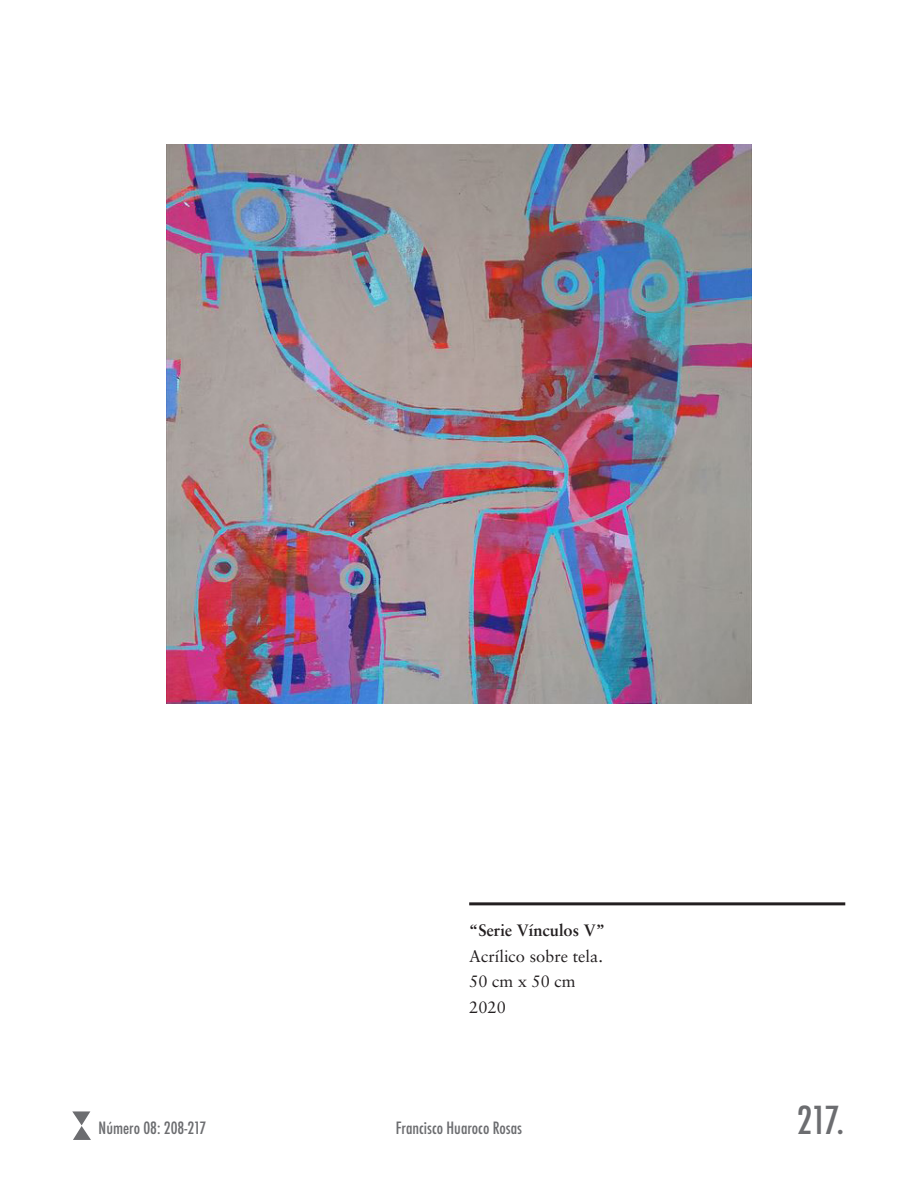
<style>
.page{position:relative;width:918px;height:1188px;background:#fff}
.page>*{position:absolute;margin:0;border:0;box-sizing:border-box;transform-origin:0 0}
.t1{font:500 condensed 37.5px "Futura";color:#6c6d70}
.t2{font:500 condensed 16.5px "Futura";color:#6c6d70}
.t3{font:16.5px "Sabon";color:#231f20}
.t4{font:700 16.5px "Sabon";color:#231f20}
</style>
<div class="page">
<svg style="left:72px;top:1111px;width:19px;height:29px"></svg>
<img style="left:167px;top:145px;width:584px;height:558px">
<hr style="left:469px;top:902px;width:376px;height:3px;background:#231f20">
<p class="t4" style="left:469px;top:920px;width:137px">“Serie Vínculos V”</p>
<p class="t3" style="left:469px;top:946px;width:135px">Acrílico sobre tela.</p>
<p class="t3" style="left:469px;top:972px;width:108px">50 cm x 50 cm</p>
<p class="t3" style="left:469px;top:997px;width:38px">2020</p>
<p class="t2" style="left:99px;top:1117px;width:109px">Número 08: 208-217</p>
<p class="t2" style="left:396px;top:1117px;width:128px">Francisco Huaroco Rosas</p>
<h1 class="t1" style="left:797px;top:1096px;width:49px">217.</h1>
</div>
